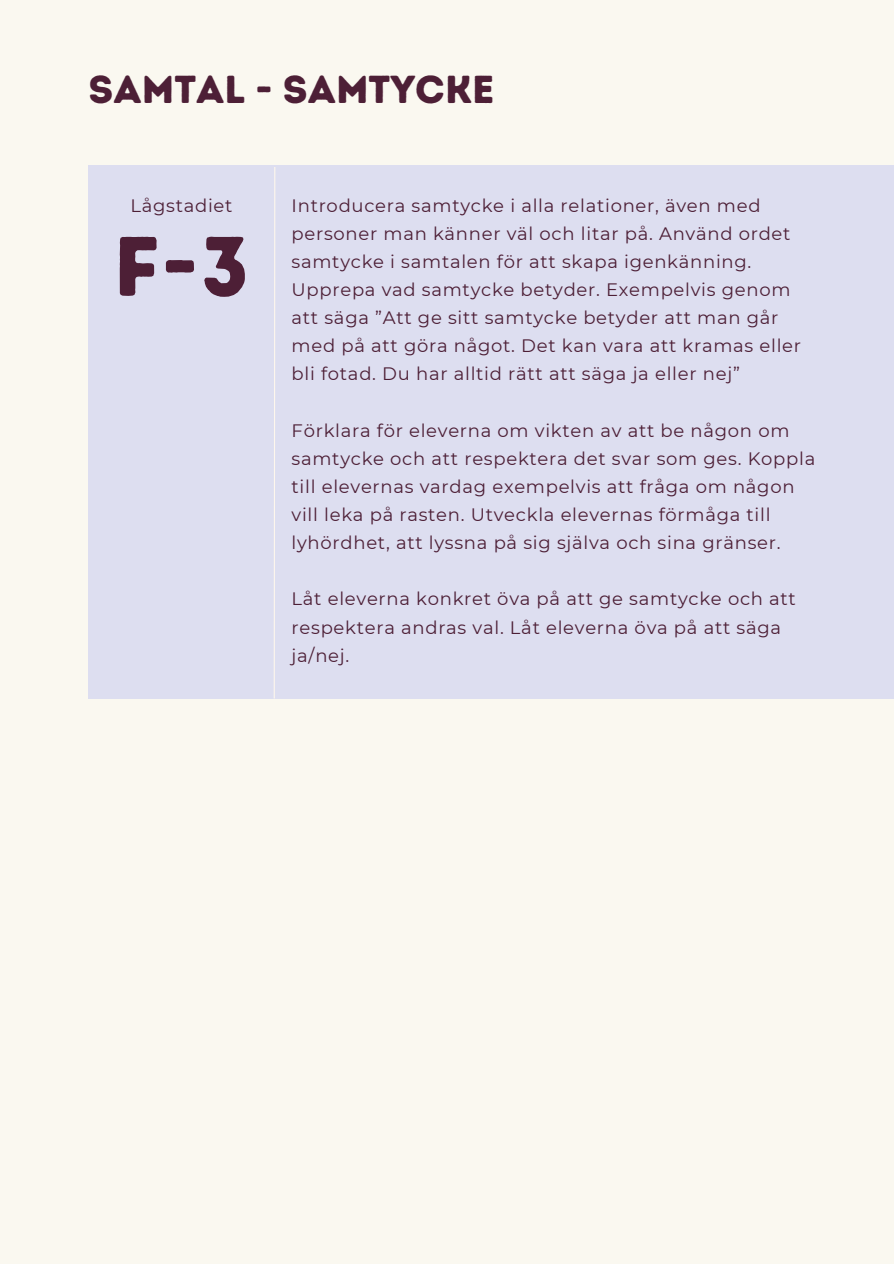
<style>
.page{position:relative;width:894px;height:1264px;background:#fff}
.page>*{position:absolute;margin:0;border:0;box-sizing:border-box;transform-origin:0 0}
.t1{font:84px "Intro Rust Base";color:#4d1f36}
.t2{font:39px "Intro Rust Base";color:#4d1f36}
.t3{font:18px/28.2px "Montserrat";letter-spacing:.04em;color:#4d1f36}
</style>
<div class="page">
<div style="left:0;top:0;width:893px;height:1263px;background:#faf8f0"></div>
<div style="left:89px;top:164px;width:804px;height:534px;background:#dddef0"></div>
<svg style="left:273px;top:167px;width:3px;height:532px"></svg>
<p class="t2" style="left:89px;top:66px;width:407px">SAMTAL - SAMTYCKE</p>
<p class="t3" style="left:130px;top:191px;width:104px">Lågstadiet</p>
<p class="t1" style="left:114px;top:216px;width:137px">F-3</p>
<h2 class="t3" style="left:291px;top:191px;width:511px">Introducera samtycke i alla relationer, även med personer man känner väl och litar på. Använd ordet samtycke i samtalen för att skapa igenkänning.<br>Upprepa vad samtycke betyder. Exempelvis genom att säga ”Att ge sitt samtycke betyder att man går med på att göra något. Det kan vara att kramas eller bli fotad. Du har alltid rätt att säga ja eller nej”</h2>
<p class="t3" style="left:291px;top:416px;width:525px">Förklara för eleverna om vikten av att be någon om samtycke och att respektera det svar som ges. Koppla till elevernas vardag exempelvis att fråga om någon vill leka på rasten. Utveckla elevernas förmåga till lyhördhet, att lyssna på sig själva och sina gränser.</p>
<h1 class="t3" style="left:291px;top:585px;width:505px">Låt eleverna konkret öva på att ge samtycke och att respektera andras val. Låt eleverna öva på att säga ja/nej.</h1>
</div>
